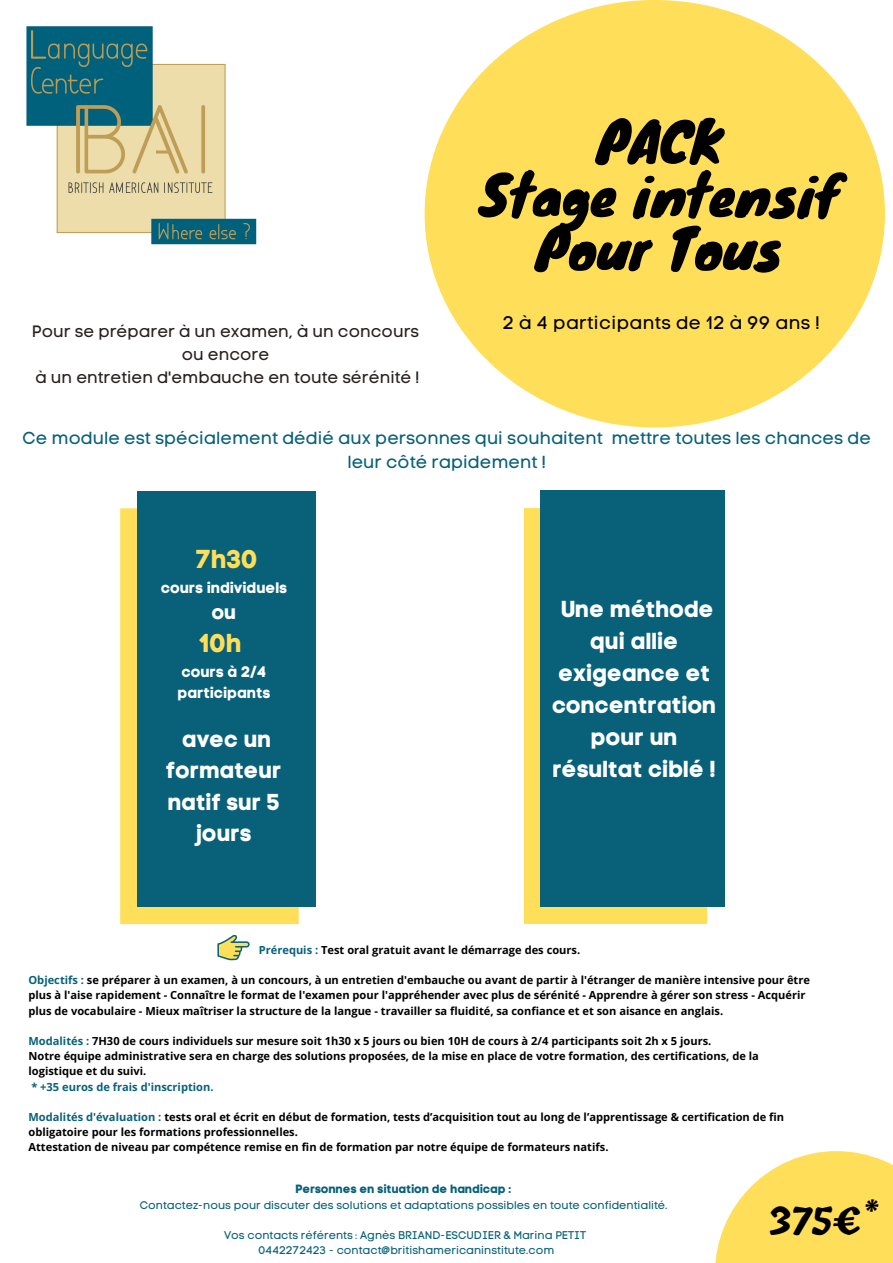
<style>
.page{position:relative;width:893px;height:1263px;background:#fff}
.page>*{position:absolute;margin:0;border:0;box-sizing:border-box;transform-origin:0 0}
.t1{font:53.85px/53.5px "Knewave";color:#000;text-align:center}
.t2{font:700 37.5px "Tillana";color:#000}
.t3{font:25.72px "Code Pro Bold LC";color:#ffde59}
.t4{font:23.1px/32.2px "Code Pro Bold LC";color:#fff;text-align:center}
.t5{font:22.73px/31.5px "Code Pro Bold LC";color:#fff;text-align:center}
.t6{font:19.73px "Code Pro Bold LC";color:#fff}
.t7{font:18.15px "Code Pro Normal LC";letter-spacing:.02em;color:#000}
.t8{font:17.48px/24.1px "Code Pro Normal LC";color:#086179;text-align:center}
.t9{font:16.5px/22.7px "Code Pro Normal LC";color:#282120;text-align:center}
.t10{font:15.23px/20.9px "Code Pro Bold LC";color:#fff}
.t11{font:11.85px "Code Pro Bold LC";color:#086179}
.t12{font:700 11.1px/15.2px "Open Sans";color:#000}
.t13{font:11.1px "Code Pro Normal LC";color:#086179}
.t14{font:700 11.1px "Open Sans";color:#086179}
.s1{color:#086179}
</style>
<div class="page">
<img style="left:26px;top:26px;width:231px;height:219px">
<div style="left:424px;top:0;width:461px;height:427px;background:#ffde59;border-radius:50%"></div>
<div style="left:120px;top:508px;width:179px;height:416px;background:#ffde59"></div>
<div style="left:137px;top:491px;width:179px;height:416px;background:#086179"></div>
<div style="left:524px;top:508px;width:183px;height:416px;background:#ffde59"></div>
<div style="left:541px;top:491px;width:183px;height:416px;background:#086179"></div>
<svg style="left:715px;top:1151px;width:178px;height:112px;fill:#ffde59"></svg>
<svg style="left:217px;top:935px;width:33px;height:25px"></svg>
<p class="t9" style="left:32px;top:320px;width:389px">Pour se préparer à un examen, à un concours ou encore</p>
<p class="t9" style="left:36px;top:365px;width:385px">à un entretien d'embauche en toute sérénité !</p>
<p class="t1" style="left:596px;top:113px;width:127px">PACK</p>
<p class="t1" style="left:479px;top:166px;width:361px">Stage intensif<br>Pour Tous</p>
<p class="t7" style="left:503px;top:312px;width:319px">2 à 4 participants de 12 à 99 ans !</p>
<p class="t8" style="left:23px;top:425px;width:850px">Ce module est spécialement dédié aux personnes qui souhaitent mettre toutes les chances de leur côté rapidement !</p>
<p class="t3" style="left:197px;top:543px;width:63px">7h30</p>
<p class="t10" style="left:161px;top:577px;width:128px">cours individuels</p>
<p class="t6" style="left:212px;top:600px;width:26px">ou</p>
<p class="t3" style="left:200px;top:627px;width:44px">10h</p>
<p class="t10" style="left:178px;top:661px;width:94px">cours à 2/4 participants</p>
<p class="t5" style="left:167px;top:723px;width:117px">avec un formateur natif sur 5 jours</p>
<p class="t4" style="left:552px;top:592px;width:166px">Une méthode qui allie exigeance et concentration pour un résultat ciblé !</p>
<p class="t12" style="left:259px;top:942px;width:323px"><span class="s1">Prérequis :</span> Test oral gratuit avant le démarrage des cours.</p>
<p class="t12" style="left:28px;top:972px;width:783px"><span class="s1">Objectifs :</span> se préparer à un examen, à un concours, à un entretien d'embauche ou avant de partir à l'étranger de manière intensive pour être plus à l'aise rapidement - Connaître le format de l'examen pour l'appréhender avec plus de sérénité - Apprendre à gérer son stress - Acquérir plus de vocabulaire - Mieux maîtriser la structure de la langue - travailler sa fluidité, sa confiance et et son aisance en anglais.</p>
<p class="t12" style="left:28px;top:1033px;width:684px"><span class="s1">Modalités :</span> 7H30 de cours individuels sur mesure soit 1h30 x 5 jours ou bien 10H de cours à 2/4 participants soit 2h x 5 jours.</p>
<p class="t12" style="left:28px;top:1048px;width:732px">Notre équipe administrative sera en charge des solutions proposées, de la mise en place de votre formation, des certifications, de la logistique et du suivi.</p>
<p class="t14" style="left:31px;top:1079px;width:184px">* +35 euros de frais d'inscription.</p>
<p class="t12" style="left:28px;top:1109px;width:757px"><span class="s1">Modalités d'évaluation :</span> tests oral et écrit en début de formation, tests d’acquisition tout au long de l’apprentissage &amp; certification de fin obligatoire pour les formations professionnelles.</p>
<p class="t12" style="left:28px;top:1139px;width:581px">Attestation de niveau par compétence remise en fin de formation par notre équipe de formateurs natifs.</p>
<p class="t11" style="left:295px;top:1182px;width:218px">Personnes en situation de handicap :</p>
<p class="t13" style="left:140px;top:1198px;width:529px">Contactez-nous pour discuter des solutions et adaptations possibles en toute confidentialité.</p>
<p class="t13" style="left:224px;top:1228px;width:363px">Vos contacts référents : Agnès BRIAND-ESCUDIER &amp; Marina PETIT</p>
<p class="t13" style="left:258px;top:1244px;width:297px">0442272423 - contact@britishamericaninstitute.com</p>
<p class="t2" style="left:769px;top:1191px;width:109px">375€*</p>
</div>
